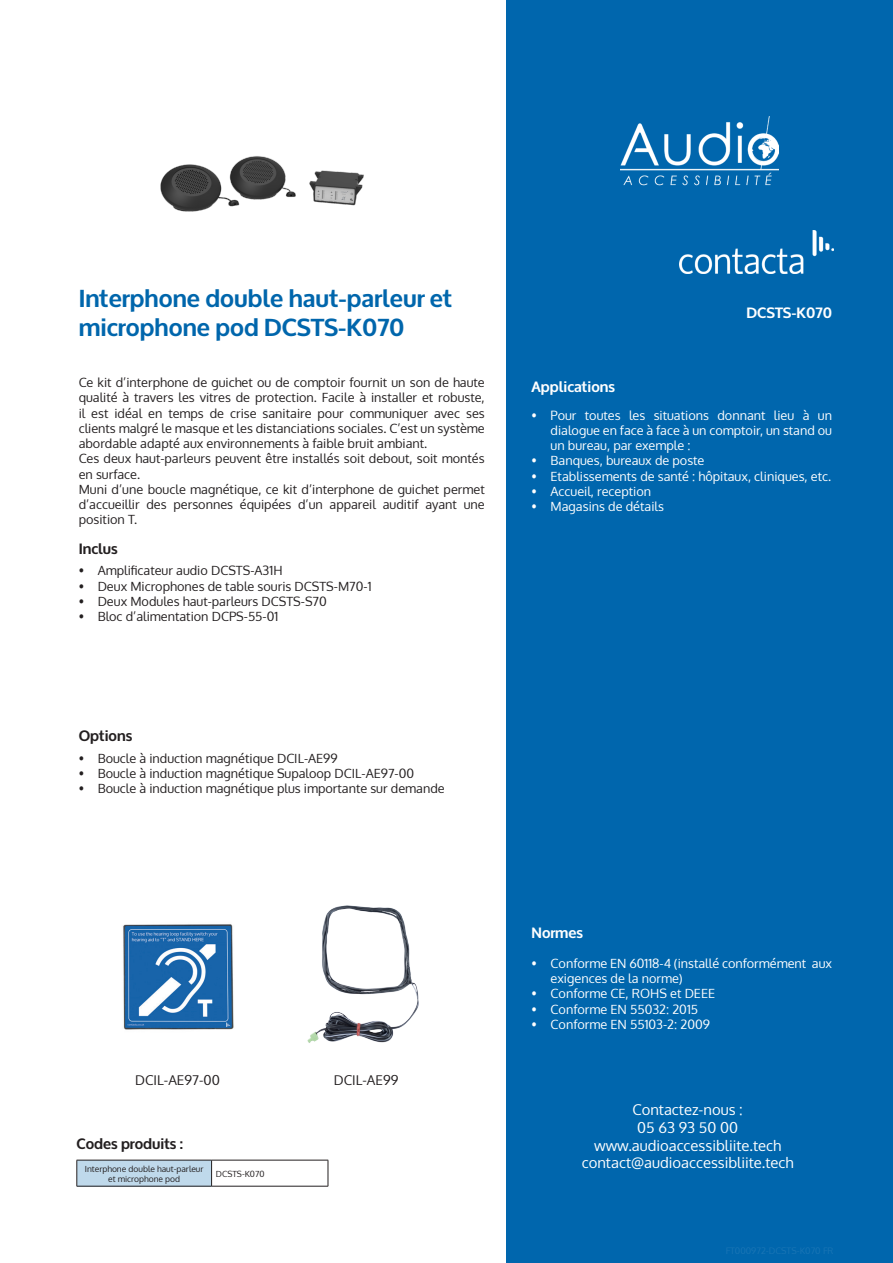
<style>
.page{position:relative;width:893px;height:1263px;background:#fff}
.page>*{position:absolute;margin:0;border:0;box-sizing:border-box;transform-origin:0 0}
.t1{font:700 24.3px/29.2px "Oxygen";color:#0066ac}
.t2{font:14.85px "Oxygen";color:#fff}
.t3{font:700 14.85px "Oxygen";color:#fff}
.t4{font:700 14.85px "Oxygen";color:#231f20}
.t5{font:13.5px "Oxygen";color:#231f20}
.t6{font:12.75px/15.1px "Oxygen";color:#231f20;text-align:justify}
.t7{font:12.75px/15.1px "Oxygen";color:#fff;text-align:justify}
.t8{font:8.4px/10.2px "Oxygen";color:#231f20;text-align:center}
</style>
<div class="page">
<div style="left:506px;top:0;width:387px;height:1263px;background:#0066ad"></div>
<img style="left:620px;top:117px;width:158px;height:69px">
<img style="left:679px;top:231px;width:154px;height:42px">
<img style="left:160px;top:156px;width:204px;height:56px">
<img style="left:307px;top:905px;width:112px;height:138px">
<img style="left:123px;top:924px;width:111px;height:106px">
<div style="left:77px;top:1160px;width:135px;height:26px;background:#bfd9eb"></div>
<hr style="left:77px;top:1160px;width:135px;height:1px;background:#231f20">
<svg style="left:77px;top:1160px;width:1px;height:26px"></svg>
<hr style="left:212px;top:1160px;width:116px;height:1px;background:#231f20">
<svg style="left:211px;top:1160px;width:1px;height:26px"></svg>
<svg style="left:328px;top:1160px;width:1px;height:26px"></svg>
<hr style="left:77px;top:1186px;width:135px;height:1px;background:#231f20">
<hr style="left:212px;top:1186px;width:116px;height:1px;background:#231f20">
<p class="t1" style="left:79px;top:284px;width:375px">Interphone double haut-parleur et microphone pod DCSTS-K070</p>
<p class="t6" style="left:79px;top:375px;width:408px">Ce kit d’interphone de guichet ou de comptoir fournit un son de haute qualité à travers les vitres de protection. Facile à installer et robuste, il est idéal en temps de crise sanitaire pour communiquer avec ses clients malgré le masque et les distanciations sociales. C’est un système abordable adapté aux environnements à faible bruit ambiant.</p>
<p class="t6" style="left:79px;top:451px;width:408px">Ces deux haut-parleurs peuvent être installés soit debout, soit montés en surface.</p>
<p class="t6" style="left:79px;top:482px;width:408px">Muni d’une boucle magnétique, ce kit d’interphone de guichet permet d’accueillir des personnes équipées d’un appareil auditif ayant une position T.</p>
<p class="t4" style="left:79px;top:539px;width:41px">Inclus</p>
<p class="t6" style="left:79px;top:563px;width:205px">• Amplificateur audio DCSTS-A31H</p>
<p class="t6" style="left:79px;top:578px;width:294px">• Deux Microphones de table souris DCSTS-M70-1</p>
<p class="t6" style="left:79px;top:594px;width:250px">• Deux Modules haut-parleurs DCSTS-S70</p>
<p class="t6" style="left:79px;top:609px;width:201px">• Bloc d’alimentation DCPS-55-01</p>
<p class="t4" style="left:79px;top:727px;width:55px">Options</p>
<p class="t6" style="left:79px;top:751px;width:261px">• Boucle à induction magnétique DCIL-AE99</p>
<p class="t6" style="left:79px;top:766px;width:337px">• Boucle à induction magnétique Supaloop DCIL-AE97-00</p>
<p class="t6" style="left:79px;top:781px;width:368px">• Boucle à induction magnétique plus importante sur demande</p>
<p class="t3" style="left:531px;top:378px;width:85px">Applications</p>
<p class="t3" style="left:746px;top:303px;width:87px">DCSTS-K070</p>
<p class="t7" style="left:551px;top:408px;width:283px;text-indent:-19px">• Pour toutes les situations donnant lieu à un dialogue en face à face à un comptoir, un stand ou un bureau, par exemple :</p>
<p class="t7" style="left:531px;top:453px;width:174px">• Banques, bureaux de poste</p>
<p class="t7" style="left:531px;top:468px;width:301px">• Etablissements de santé : hôpitaux, cliniques, etc.</p>
<p class="t7" style="left:531px;top:484px;width:121px">• Accueil, reception</p>
<p class="t7" style="left:531px;top:499px;width:134px">• Magasins de détails</p>
<p class="t5" style="left:135px;top:1071px;width:86px">DCIL-AE97-00</p>
<p class="t5" style="left:334px;top:1071px;width:66px">DCIL-AE99</p>
<p class="t4" style="left:77px;top:1135px;width:108px">Codes produits :</p>
<p class="t8" style="left:85px;top:1164px;width:120px">Interphone double haut-parleur et microphone pod</p>
<p class="t8" style="left:216px;top:1169px;width:50px">DCSTS-K070</p>
<p class="t3" style="left:531px;top:923px;width:53px">Normes</p>
<p class="t7" style="left:551px;top:956px;width:283px;text-indent:-19px">• Conforme EN 60118-4 (installé conformément aux exigences de la norme)</p>
<p class="t7" style="left:531px;top:986px;width:185px">• Conforme CE, ROHS et DEEE</p>
<p class="t7" style="left:531px;top:1001px;width:168px">• Conforme EN 55032: 2015</p>
<p class="t7" style="left:531px;top:1017px;width:180px">• Conforme EN 55103-2: 2009</p>
<p class="t2" style="left:632px;top:1100px;width:112px">Contactez-nous :</p>
<p class="t2" style="left:637px;top:1117px;width:102px">05 63 93 50 00</p>
<p class="t2" style="left:594px;top:1135px;width:189px">www.audioaccessibliite.tech</p>
<p class="t2" style="left:582px;top:1153px;width:213px">contact@audioaccessibliite.tech</p>
</div>
